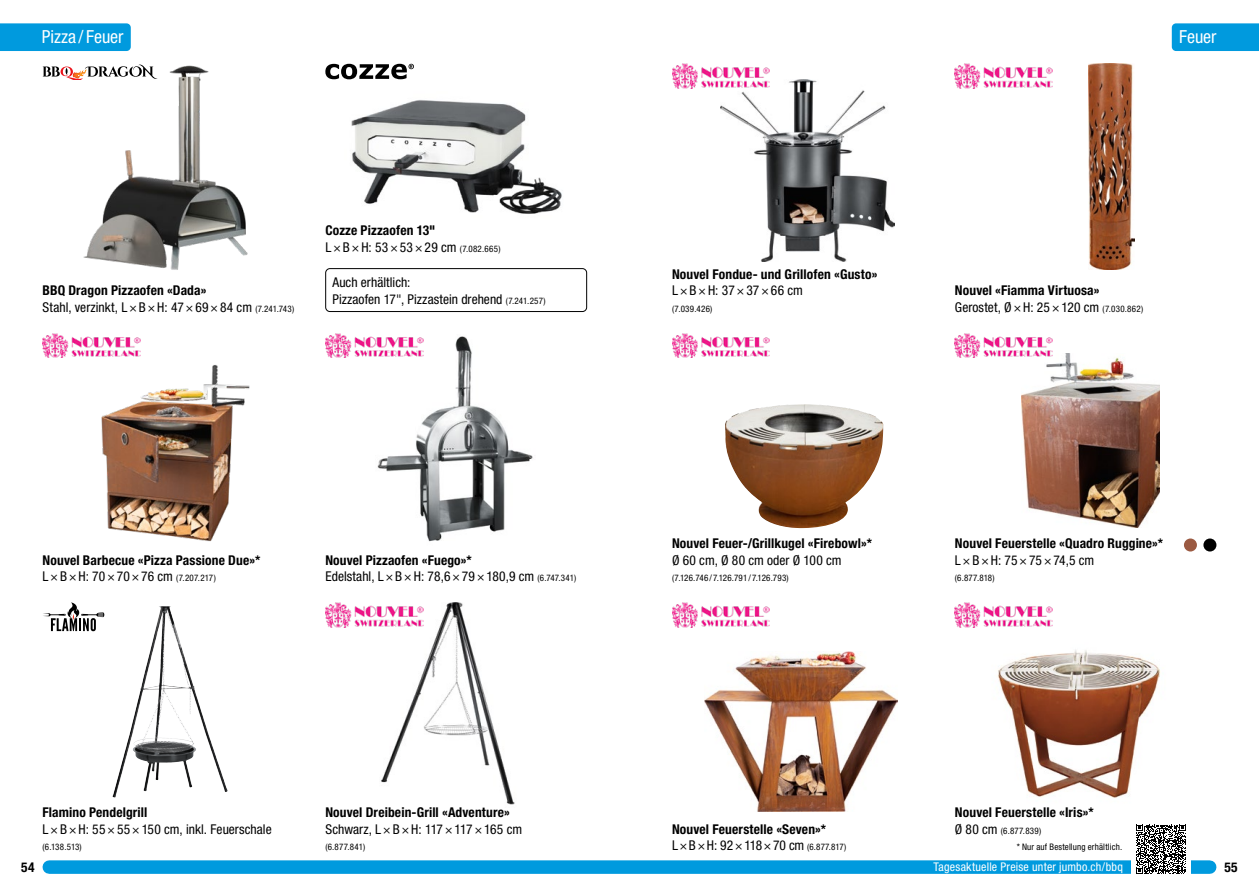
<style>
.page{position:relative;width:1259px;height:893px;background:#fff}
.page>*{position:absolute;margin:0;border:0;box-sizing:border-box;transform-origin:0 0}
.t1{font:condensed 18px "Helvetica Neue LT Std";letter-spacing:-.005em;color:#fff}
.t2{font:700 condensed 13.5px/16.5px "Helvetica Neue LT Std";letter-spacing:.01em;color:#000}
.t3{font:condensed 13.5px/16.5px "Helvetica Neue LT Std";color:#000}
.t4{font:condensed 12px "Helvetica Neue LT Std";letter-spacing:.015em;color:#fff}
.t5{font:condensed 9px/16.5px "Helvetica Neue LT Std";letter-spacing:.02em;color:#000}
.s1{font-weight:700}
.s2{font-size:9px}
.s3{font-weight:400}
.s4{font-weight:400;font-size:9px}
.s5{font-size:13.5px}
</style>
<div class="page">
<img style="left:84px;top:65px;width:164px;height:205px">
<img style="left:101px;top:365px;width:149px;height:177px">
<img style="left:377px;top:336px;width:156px;height:206px">
<img style="left:112px;top:606px;width:55px;height:191px">
<img style="left:381px;top:602px;width:134px;height:203px">
<img style="left:351px;top:100px;width:211px;height:114px">
<img style="left:721px;top:79px;width:173px;height:182px">
<img style="left:1021px;top:353px;width:138px;height:175px">
<img style="left:705px;top:651px;width:192px;height:161px">
<img style="left:725px;top:404px;width:158px;height:124px">
<img style="left:1088px;top:64px;width:47px;height:205px">
<img style="left:998px;top:650px;width:162px;height:148px">
<div style="left:1184px;top:538px;width:13px;height:13px;background:#9b5a42;border-radius:50%"></div>
<div style="left:1203px;top:538px;width:13px;height:13px;background:#000;border-radius:50%"></div>
<div style="left:325px;top:268px;width:262px;height:44px;border:1px solid #000;border-radius:4px"></div>
<svg style="left:43px;top:64px;width:114px;height:16px"></svg>
<img style="left:43px;top:333px;width:97px;height:25px">
<img style="left:325px;top:333px;width:98px;height:25px">
<img style="left:325px;top:602px;width:98px;height:25px">
<svg style="left:43px;top:602px;width:61px;height:29px"></svg>
<svg style="left:325px;top:64px;width:89px;height:15px"></svg>
<img style="left:672px;top:64px;width:98px;height:24px">
<img style="left:955px;top:333px;width:97px;height:25px">
<img style="left:672px;top:602px;width:98px;height:25px">
<img style="left:672px;top:333px;width:98px;height:25px">
<img style="left:955px;top:64px;width:97px;height:24px">
<img style="left:955px;top:602px;width:97px;height:25px">
<div style="left:49px;top:860px;width:1160px;height:14px;background:#009ade"></div>
<div style="left:1131px;top:820px;width:60px;height:59px;background:#fff"></div>
<svg style="left:1136px;top:825px;width:50px;height:49px"></svg>
<div style="left:0;top:23px;width:131px;height:28px;background:#009ade"></div>
<div style="left:1171px;top:23px;width:88px;height:28px;background:#009ade"></div>
<h1 class="t1" style="left:42px;top:27px;width:83px">Pizza / Feuer</h1>
<h1 class="t1" style="left:1179px;top:27px;width:39px">Feuer</h1>
<p class="t3" style="left:43px;top:282px;width:253px"><span class="s1">BBQ Dragon Pizzaofen «Dada»<br></span>Stahl, verzinkt, L×B×H: 47×69×84 cm <span class="s2">(7.241.743)</span></p>
<p class="t2" style="left:325px;top:222px;width:177px">Cozze Pizzaofen 13"<br><span class="s3">L×B×H: 53×53×29 cm</span> <span class="s4">(7.082.665)</span></p>
<p class="t3" style="left:332px;top:274px;width:215px">Auch erhältlich:<br>Pizzaofen 17", Pizzastein drehend <span class="s2">(7.241.257)</span></p>
<p class="t2" style="left:43px;top:551px;width:219px">Nouvel Barbecue «Pizza Passione Due»*<br><span class="s3">L×B×H: 70×70×76 cm</span> <span class="s4">(7.207.217)</span></p>
<p class="t3" style="left:325px;top:551px;width:252px"><span class="s1">Nouvel Pizzaofen «Fuego»*<br></span>Edelstahl, L×B×H: 78,6×79×180,9 cm <span class="s2">(6.747.341)</span></p>
<p class="t2" style="left:43px;top:804px;width:106px">Flamino Pendelgrill</p>
<p class="t3" style="left:43px;top:821px;width:231px">L×B×H: 55×55×150 cm, inkl. Feuerschale</p>
<p class="t5" style="left:43px;top:839px;width:41px">(6.138.513)</p>
<p class="t2" style="left:325px;top:804px;width:186px">Nouvel Dreibein-Grill «Adventure»</p>
<p class="t3" style="left:325px;top:821px;width:198px">Schwarz, L×B×H: 117×117×165 cm</p>
<p class="t5" style="left:325px;top:839px;width:41px">(6.877.841)</p>
<p class="t2" style="left:672px;top:266px;width:207px">Nouvel Fondue- und Grillofen «Gusto»</p>
<p class="t3" style="left:672px;top:282px;width:132px">L×B×H: 37×37×66 cm</p>
<p class="t5" style="left:672px;top:300px;width:42px">(7.039.426)</p>
<p class="t2" style="left:955px;top:282px;width:190px">Nouvel «Fiamma Virtuosa»<br><span class="s3">Gerostet, Ø×H: 25×120 cm</span> <span class="s4">(7.030.862)</span></p>
<p class="t2" style="left:672px;top:535px;width:201px">Nouvel Feuer-/Grillkugel «Firebowl»*</p>
<p class="t3" style="left:672px;top:551px;width:171px">Ø 60 cm, Ø 80 cm oder Ø 100 cm</p>
<p class="t5" style="left:672px;top:570px;width:118px">(7.126.746/7.126.791/7.126.793)</p>
<p class="t2" style="left:955px;top:535px;width:210px">Nouvel Feuerstelle «Quadro Ruggine»*</p>
<p class="t3" style="left:955px;top:551px;width:141px">L×B×H: 75×75×74,5 cm</p>
<p class="t5" style="left:955px;top:570px;width:41px">(6.877.818)</p>
<p class="t2" style="left:672px;top:821px;width:176px">Nouvel Feuerstelle «Seven»*<br><span class="s3">L×B×H: 92×118×70 cm</span> <span class="s4">(6.877.817)</span></p>
<p class="t2" style="left:955px;top:804px;width:140px">Nouvel Feuerstelle «Iris»*</p>
<p class="t5" style="left:1016px;top:822px;width:107px;text-indent:-62px"><span class="s5">Ø 80 cm</span> (6.877.839)<br>* Nur auf Bestellung erhältlich.</p>
<p class="t2" style="left:21px;top:859px;width:15px">54</p>
<p class="t4" style="left:933px;top:860px;width:191px">Tagesaktuelle Preise unter jumbo.ch/bbq</p>
<p class="t2" style="left:1224px;top:859px;width:15px">55</p>
</div>
